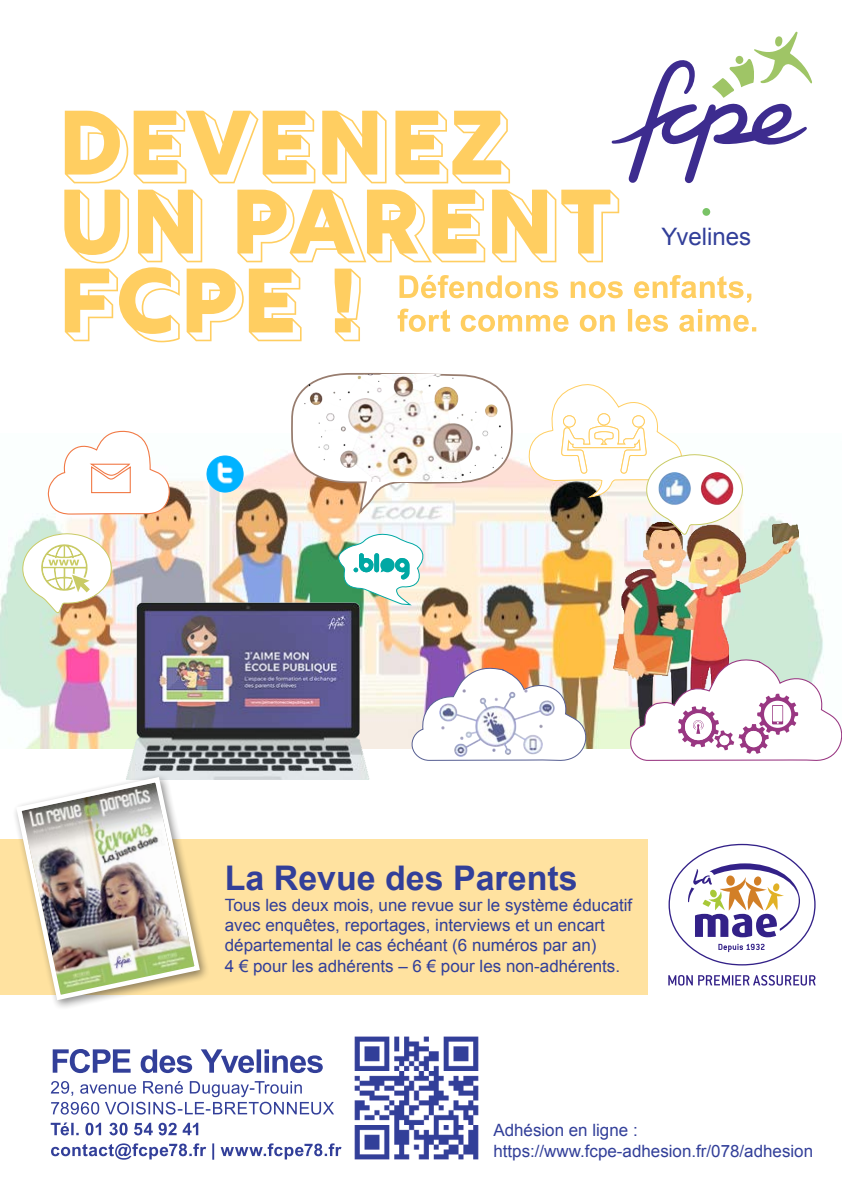
<style>
.page{position:relative;width:842px;height:1191px;background:#fff}
.page>*{position:absolute;margin:0;border:0;box-sizing:border-box;transform-origin:0 0}
.t1{font:700 34px "Arial";color:#323f99}
.t2{font:24px "Arial";color:#323f99}
.t3{font:17px/20.4px "Arial";color:#323f99}
</style>
<div class="page">
<img style="left:0;top:453px;width:824px;height:296px">
<img style="left:613px;top:521px;width:185px;height:228px">
<svg style="left:290px;top:373px;width:224px;height:742px"></svg>
<svg style="left:47px;top:430px;width:124px;height:85px"></svg>
<svg style="left:628px;top:658px;width:214px;height:103px"></svg>
<div style="left:773px;top:706px;width:9px;height:15px;background:#fff"></div>
<svg style="left:527px;top:384px;width:216px;height:151px"></svg>
<img style="left:304px;top:375px;width:199px;height:107px">
<svg style="left:410px;top:666px;width:178px;height:95px"></svg>
<img style="left:440px;top:689px;width:114px;height:67px">
<svg style="left:21px;top:533px;width:91px;height:81px"></svg>
<svg style="left:337px;top:532px;width:90px;height:74px"></svg>
<img style="left:207px;top:455px;width:36px;height:37px">
<img style="left:119px;top:602px;width:254px;height:177px">
<svg style="left:612px;top:31px;width:200px;height:152px"></svg>
<div style="left:735px;top:56px;width:8px;height:8px;background:#9fc566;border-radius:50%"></div>
<svg style="left:398px;top:275px;width:358px;height:57px"></svg>
<svg style="left:65px;top:267px;width:296px;height:75px"></svg>
<svg style="left:64px;top:190px;width:555px;height:73px"></svg>
<svg style="left:65px;top:111px;width:445px;height:72px"></svg>
<img style="left:659px;top:473px;width:78px;height:36px">
<img style="left:336px;top:1017px;width:162px;height:143px">
<div style="left:0;top:839px;width:648px;height:155px;background:#ffe2a0"></div>
<svg style="left:668px;top:844px;width:148px;height:121px"></svg>
<svg style="left:668px;top:975px;width:147px;height:10px"></svg>
<svg style="left:11px;top:771px;width:199px;height:237px"></svg>
<img style="left:14px;top:774px;width:189px;height:229px">
<svg style="left:53px;top:1049px;width:270px;height:24px"></svg>
<svg style="left:51px;top:1081px;width:283px;height:33px"></svg>
<svg style="left:51px;top:1122px;width:147px;height:13px"></svg>
<svg style="left:51px;top:1143px;width:291px;height:16px"></svg>
<div style="left:702px;top:208px;width:8px;height:8px;background:#79c366;border-radius:50%"></div>
<h2 class="t2" style="left:662px;top:221px;width:91px">Yvelines</h2>
<h1 class="t1" style="left:225px;top:855px;width:354px">La Revue des Parents</h1>
<p class="t3" style="left:225px;top:894px;width:409px">Tous les deux mois, une revue sur le système éducatif avec enquêtes, reportages, interviews et un encart départemental le cas échéant (6 numéros par an)<br>4 € pour les adhérents – 6 € pour les non-adhérents.</p>
<p class="t3" style="left:493px;top:1120px;width:321px">Adhésion en ligne : https://www.fcpe-adhesion.fr/078/adhesion</p>
</div>
